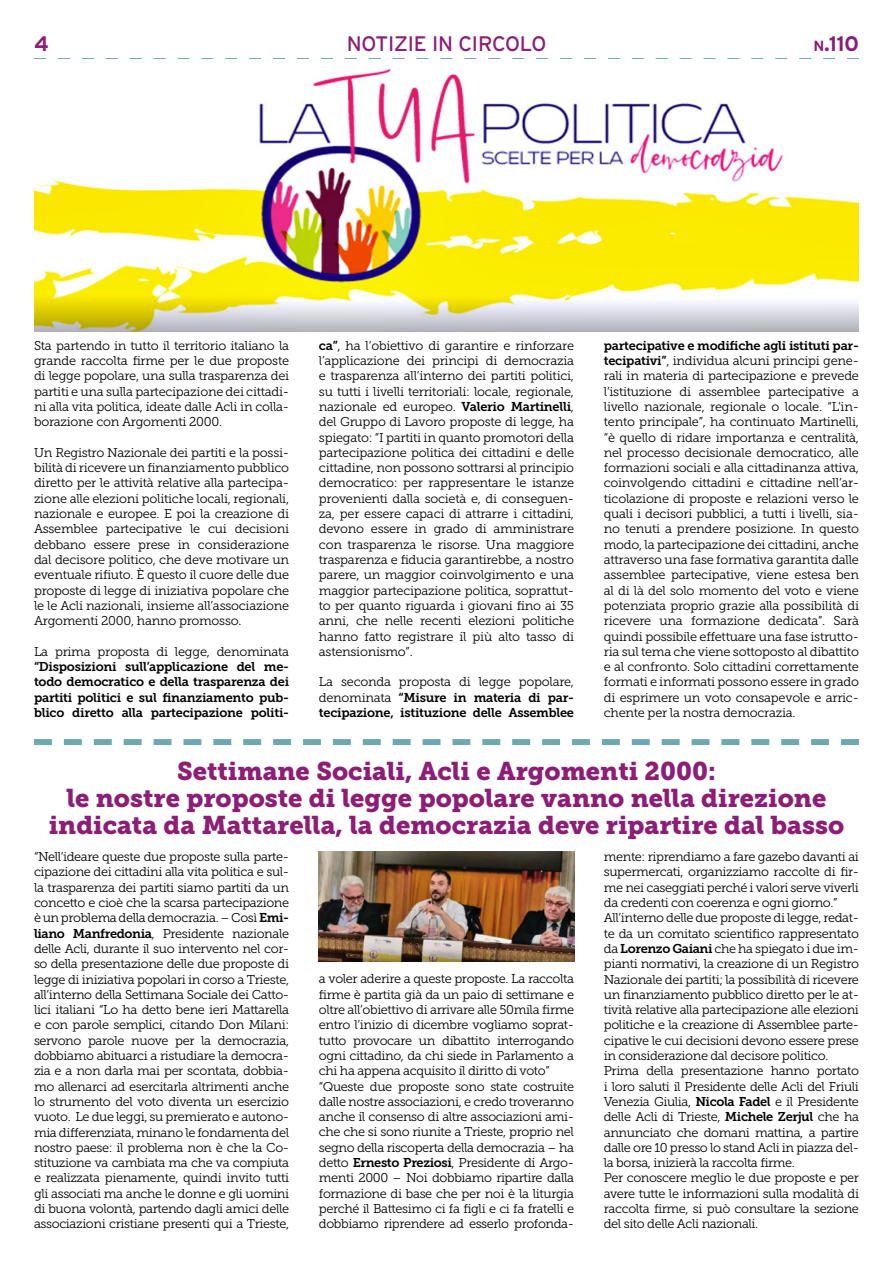
<style>
.page{position:relative;width:893px;height:1263px;background:#fff}
.page>*{position:absolute;margin:0;border:0;box-sizing:border-box;transform-origin:0 0}
.t1{font:25.5px/27px "Museo Slab 900";color:#8c1e75;text-align:center}
.t2{font:21px "Interstate";letter-spacing:-.01em;color:#8c1e75}
.t3{font:700 21px "Interstate";color:#8c1e75}
.t4{font:12.75px/15.3px "Museo Slab 300";letter-spacing:-.03em;color:#000;text-align:justify}
.t5{font:12.75px/15.3px "Museo Slab 700";letter-spacing:-.02em;color:#000;text-align:justify}
.s1{font-size:14.7px}
.s2{font-family:"Museo Slab 700"}
.s3{font-family:"Museo Slab 300"}
</style>
<div class="page">
<svg style="left:34px;top:58px;width:825px;height:1px"></svg>
<img style="left:319px;top:851px;width:255px;height:111px">
<img style="left:34px;top:68px;width:825px;height:264px">
<svg style="left:34px;top:739px;width:825px;height:6px"></svg>
<h2 class="t3" style="left:34px;top:32px;width:16px">4</h2>
<h2 class="t2" style="left:347px;top:32px;width:201px">NOTIZIE IN CIRCOLO</h2>
<h2 class="t3" style="left:813px;top:32px;width:47px"><span class="s1">n</span>.110</h2>
<p class="t4" style="left:34px;top:338px;width:257px">Sta partendo in tutto il territorio italiano la grande raccolta firme per le due proposte di legge popolare, una sulla trasparenza dei partiti e una sulla partecipazione dei cittadi&shy;ni alla vita politica, ideate dalle Acli in colla&shy;borazione con Argomenti 2000.</p>
<p class="t4" style="left:34px;top:445px;width:257px">Un Registro Nazionale dei partiti e la possi&shy;bilità di ricevere un finanziamento pubblico diretto per le attività relative alla partecipa&shy;zione alle elezioni politiche locali, regionali, nazionale e europee. E poi la creazione di Assemblee partecipative le cui decisioni debbano essere prese in considerazione dal decisore politico, che deve motivare un eventuale rifiuto. È questo il cuore delle due proposte di legge di iniziativa popolare che le le Acli nazionali, insieme all’associazione Argomenti 2000, hanno promosso.</p>
<p class="t4" style="left:34px;top:644px;width:257px">La prima proposta di legge, denominata</p>
<p class="t5" style="left:34px;top:659px;width:257px">“Disposizioni sull’applicazione del me&shy;todo democratico e della trasparenza dei partiti politici e sul finanziamento pub&shy;blico diretto alla partecipazione politi-</p>
<p class="t4" style="left:319px;top:338px;width:257px"><span class="s2">ca”</span>, ha l’obiettivo di garantire e rinforzare l’applicazione dei principi di democrazia e trasparenza all’interno dei partiti politici, su tutti i livelli territoriali: locale, regionale, nazionale ed europeo. <span class="s2">Valerio Martinelli</span>, del Gruppo di Lavoro proposte di legge, ha spiegato: “I partiti in quanto promotori della partecipazione politica dei cittadini e delle cittadine, non possono sottrarsi al principio democratico: per rappresentare le istanze provenienti dalla società e, di conseguen&shy;za, per essere capaci di attrarre i cittadini, devono essere in grado di amministrare con trasparenza le risorse. Una maggiore trasparenza e fiducia garantirebbe, a nostro parere, un maggior coinvolgimento e una maggior partecipazione politica, soprattut&shy;to per quanto riguarda i giovani fino ai 35 anni, che nelle recenti elezioni politiche hanno fatto registrare il più alto tasso di astensionismo”.</p>
<p class="t4" style="left:319px;top:674px;width:257px">La seconda proposta di legge popolare,</p>
<p class="t5" style="left:319px;top:690px;width:257px"><span class="s3">denominata</span> “Misure in materia di par&shy;tecipazione, istituzione delle Assemblee</p>
<p class="t5" style="left:604px;top:338px;width:257px">partecipative e modifiche agli istituti par-</p>
<p class="t4" style="left:604px;top:353px;width:257px"><span class="s2">tecipativi”</span>, individua alcuni principi gene&shy;rali in materia di partecipazione e prevede l’istituzione di assemblee partecipative a livello nazionale, regionale o locale. “L’in&shy;tento principale”, ha continuato Martinelli, “è quello di ridare importanza e centralità, nel processo decisionale democratico, alle formazioni sociali e alla cittadinanza attiva, coinvolgendo cittadini e cittadine nell’ar&shy;ticolazione di proposte e relazioni verso le quali i decisori pubblici, a tutti i livelli, sia&shy;no tenuti a prendere posizione. In questo modo, la partecipazione dei cittadini, anche attraverso una fase formativa garantita dalle assemblee partecipative, viene estesa ben al di là del solo momento del voto e viene potenziata proprio grazie alla possibilità di ricevere una formazione dedicata”. Sarà quindi possibile effettuare una fase istrutto&shy;ria sul tema che viene sottoposto al dibattito e al confronto. Solo cittadini correttamente formati e informati possono essere in grado di esprimere un voto consapevole e arric&shy;chente per la nostra democrazia.</p>
<h1 class="t1" style="left:49px;top:758px;width:797px">Settimane Sociali, Acli e Argomenti 2000:<br>le nostre proposte di legge popolare vanno nella direzione indicata da Mattarella, la democrazia deve ripartire dal basso</h1>
<p class="t4" style="left:34px;top:849px;width:257px">“Nell’ideare queste due proposte sulla parte&shy;cipazione dei cittadini alla vita politica e sul&shy;la trasparenza dei partiti siamo partiti da un concetto e cioè che la scarsa partecipazione è un problema della democrazia. – Così <span class="s2">Emi&shy;liano Manfredonia</span>, Presidente nazionale delle Acli, durante il suo intervento nel cor&shy;so della presentazione delle due proposte di legge di iniziativa popolari in corso a Trieste, all’interno della Settimana Sociale dei Catto&shy;lici italiani “Lo ha detto bene ieri Mattarella e con parole semplici, citando Don Milani: servono parole nuove per la democrazia, dobbiamo abituarci a ristudiare la democra&shy;zia e a non darla mai per scontata, dobbia&shy;mo allenarci ad esercitarla altrimenti anche lo strumento del voto diventa un esercizio vuoto. Le due leggi, su premierato e autono&shy;mia differenziata, minano le fondamenta del nostro paese: il problema non è che la Co&shy;stituzione va cambiata ma che va compiuta e realizzata pienamente, quindi invito tutti gli associati ma anche le donne e gli uomini di buona volontà, partendo dagli amici delle associazioni cristiane presenti qui a Trieste,</p>
<p class="t4" style="left:319px;top:971px;width:257px;text-align:left">a voler aderire a queste proposte. La raccolta firme è partita già da un paio di settimane e oltre all’obiettivo di arrivare alle 50mila firme entro l’inizio di dicembre vogliamo soprat&shy;tutto provocare un dibattito interrogando ogni cittadino, da chi siede in Parlamento a chi ha appena acquisito il diritto di voto” “Queste due proposte sono state costruite dalle nostre associazioni, e credo troveranno anche il consenso di altre associazioni ami&shy;che che si sono riunite a Trieste, proprio nel segno della riscoperta della democrazia – ha detto <span class="s2">Ernesto Preziosi</span>, Presidente di Argo&shy;menti 2000 – Noi dobbiamo ripartire dalla formazione di base che per noi è la liturgia perché il Battesimo ci fa figli e ci fa fratelli e dobbiamo riprendere ad esserlo profonda-</p>
<p class="t4" style="left:604px;top:849px;width:257px;text-align:left">mente: riprendiamo a fare gazebo davanti ai supermercati, organizziamo raccolte di fir&shy;me nei caseggiati perché i valori serve viverli da credenti con coerenza e ogni giorno.” All’interno delle due proposte di legge, redat&shy;te da un comitato scientifico rappresentato da <span class="s2">Lorenzo Gaiani</span> che ha spiegato i due im&shy;pianti normativi, la creazione di un Registro Nazionale dei partiti; la possibilità di ricevere un finanziamento pubblico diretto per le at&shy;tività relative alla partecipazione alle elezioni politiche e la creazione di Assemblee parte&shy;cipative le cui decisioni devono essere prese in considerazione dal decisore politico.<br>Prima della presentazione hanno portato i loro saluti il Presidente delle Acli del Friuli Venezia Giulia, <span class="s2">Nicola Fadel</span> e il Presidente delle Acli di Trieste, <span class="s2">Michele Zerjul</span> che ha annunciato che domani mattina, a partire dalle ore 10 presso lo stand Acli in piazza del&shy;la borsa, inizierà la raccolta firme.<br>Per conoscere meglio le due proposte e per avere tutte le informazioni sulla modalità di raccolta firme, si può consultare la sezione del sito delle Acli nazionali.</p>
</div>
